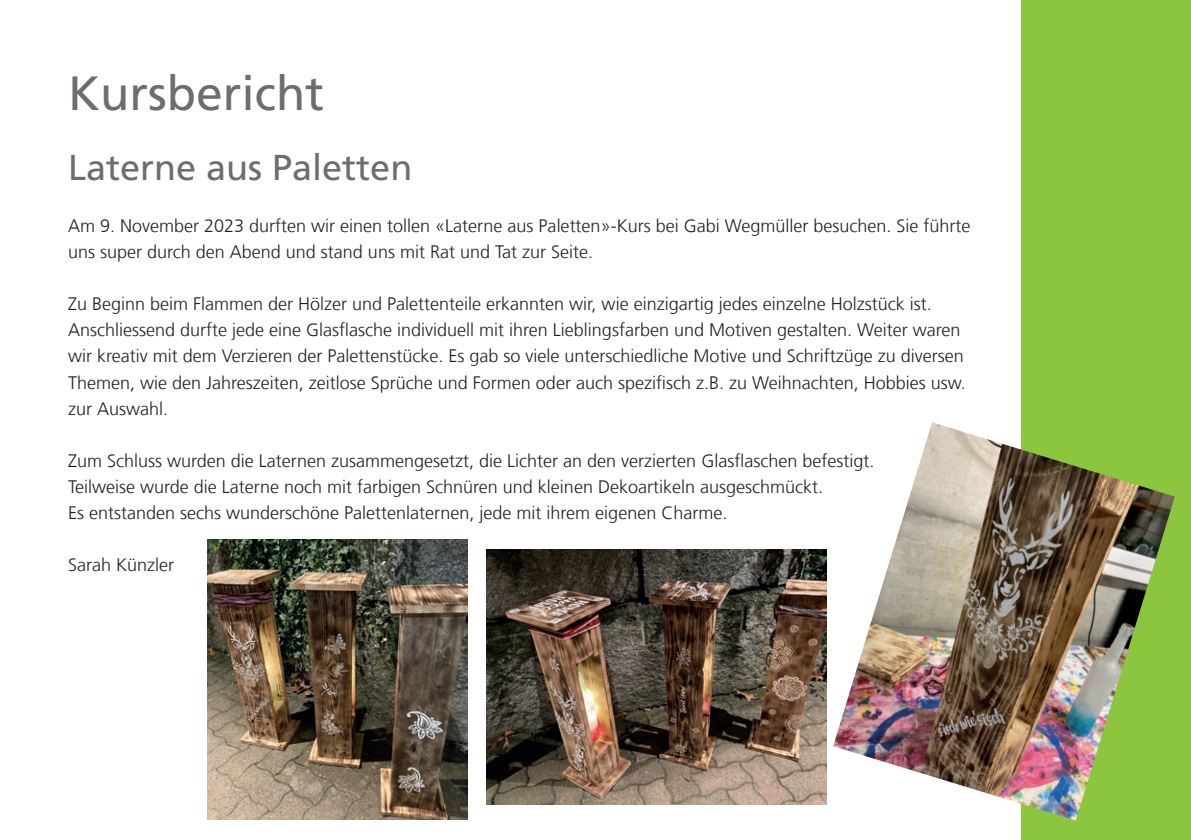
<style>
.page{position:relative;width:1191px;height:840px;background:#fff}
.page>*{position:absolute;margin:0;border:0;box-sizing:border-box;transform-origin:0 0}
.Seitentitel{font:48px "Frutiger LT Com";color:#6c6d70}
.Untertitel{font:36px "Frutiger LT Com";color:#6c6d70}
.Lauftext{font:300 18px/26px "Frutiger LT Com";color:#231f20}
</style>
<div class="page">
<div style="left:1020px;top:0;width:171px;height:839px;background:#8bc63e"></div>
<img style="left:486px;top:549px;width:340px;height:255px">
<img style="left:833px;top:422px;width:341px;height:398px">
<img style="left:207px;top:539px;width:261px;height:280px">
<p class="Seitentitel" style="left:68px;top:65px;width:258px">Kursbericht</p>
<p class="Untertitel" style="left:68px;top:146px;width:346px">Laterne aus Paletten</p>
<p class="Lauftext" style="left:68px;top:213px;width:904px">Am 9. November 2023 durften wir einen tollen «Laterne aus Paletten»-Kurs bei Gabi Wegmüller besuchen. Sie führte uns super durch den Abend und stand uns mit Rat und Tat zur Seite.</p>
<p class="Lauftext" style="left:68px;top:291px;width:899px">Zu Beginn beim Flammen der Hölzer und Palettenteile erkannten wir, wie einzigartig jedes einzelne Holzstück ist.<br>Anschliessend durfte jede eine Glasflasche individuell mit ihren Lieblingsfarben und Motiven gestalten. Weiter waren wir kreativ mit dem Verzieren der Palettenstücke. Es gab so viele unterschiedliche Motive und Schriftzüge zu diversen Themen, wie den Jahreszeiten, zeitlose Sprüche und Formen oder auch spezifisch z.B. zu Weihnachten, Hobbies usw. zur Auswahl.</p>
<p class="Lauftext" style="left:68px;top:447px;width:808px">Zum Schluss wurden die Laternen zusammengesetzt, die Lichter an den verzierten Glasflaschen befestigt.</p>
<p class="Lauftext" style="left:68px;top:473px;width:756px">Teilweise wurde die Laterne noch mit farbigen Schnüren und kleinen Dekoartikeln ausgeschmückt.</p>
<p class="Lauftext" style="left:68px;top:499px;width:661px">Es entstanden sechs wunderschöne Palettenlaternen, jede mit ihrem eigenen Charme.</p>
<p class="Lauftext" style="left:68px;top:551px;width:108px">Sarah Künzler</p>
</div>
